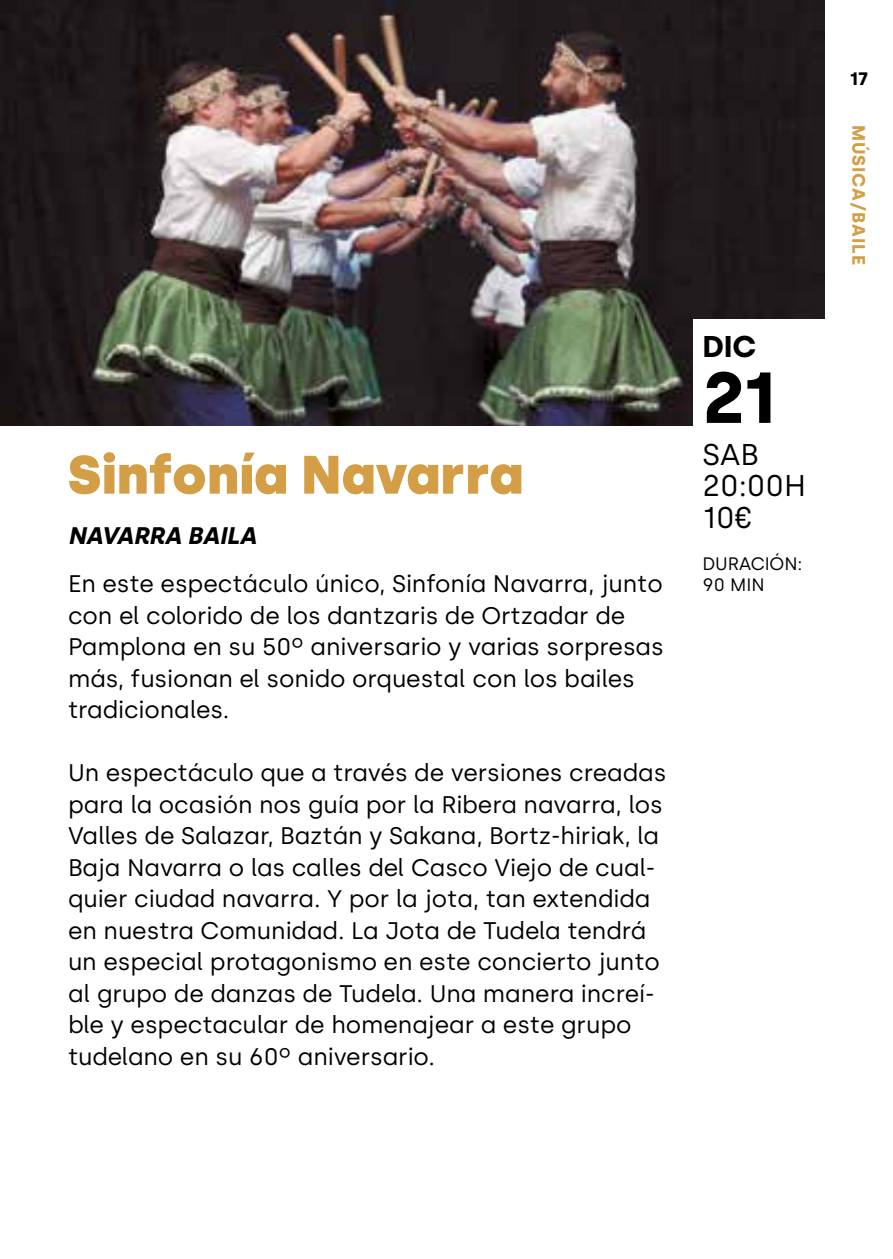
<style>
.page{position:relative;width:893px;height:1259px;background:#fff}
.page>*{position:absolute;margin:0;border:0;box-sizing:border-box;transform-origin:0 0}
.t1{font:700 72px "Silka";color:#000}
.t2{font:900 54px "Silka";color:#d39e46}
.t3{font:30px/31.5px "Silka";color:#000}
.t4{font:700 30px "Silka";color:#000}
.t5{font:24px/31.5px "Silka";letter-spacing:-.005em;color:#000}
.t6{font:italic 700 24px "Silka";color:#000}
.t7{font:18px/21px "Silka";color:#000}
.t8{font:700 18px "Silka";letter-spacing:.05em;color:#d39e46}
.t9{font:700 18px "Silka";color:#000}
</style>
<div class="page">
<img style="left:0;top:0;width:825px;height:425px">
<div style="left:694px;top:320px;width:199px;height:871px;background:#fff"></div>
<h2 class="t2" style="left:68px;top:442px;width:457px">Sinfonía Navarra</h2>
<p class="t6" style="left:68px;top:521px;width:190px">NAVARRA BAILA</p>
<p class="t5" style="left:68px;top:568px;width:597px">En este espectáculo único, Sinfonía Navarra, junto con el colorido de los dantzaris de Ortzadar de Pamplona en su 50º aniversario y varias sorpresas más, fusionan el sonido orquestal con los bailes tradicionales.</p>
<p class="t5" style="left:68px;top:757px;width:600px">Un espectáculo que a través de versiones creadas para la ocasión nos guía por la Ribera navarra, los Valles de Salazar, Baztán y Sakana, Bortz-hiriak, la Baja Navarra o las calles del Casco Viejo de cual&shy;quier ciudad navarra. Y por la jota, tan extendida en nuestra Comunidad. La Jota de Tudela tendrá un especial protagonismo en este concierto junto al grupo de danzas de Tudela. Una manera increí&shy;ble y espectacular de homenajear a este grupo tudelano en su 60º aniversario.</p>
<p class="t4" style="left:702px;top:328px;width:56px">DIC</p>
<h1 class="t1" style="left:702px;top:355px;width:75px">21</h1>
<p class="t3" style="left:702px;top:439px;width:105px">SAB<br>20:00H<br>10€</p>
<p class="t7" style="left:702px;top:553px;width:101px">DURACIÓN:<br>90 MIN</p>
<p class="t9" style="left:850px;top:68px;width:20px">17</p>
<p class="t8" style="left:870px;top:125px;width:141px;rotate:90deg">MÚSICA/BAILE</p>
</div>
